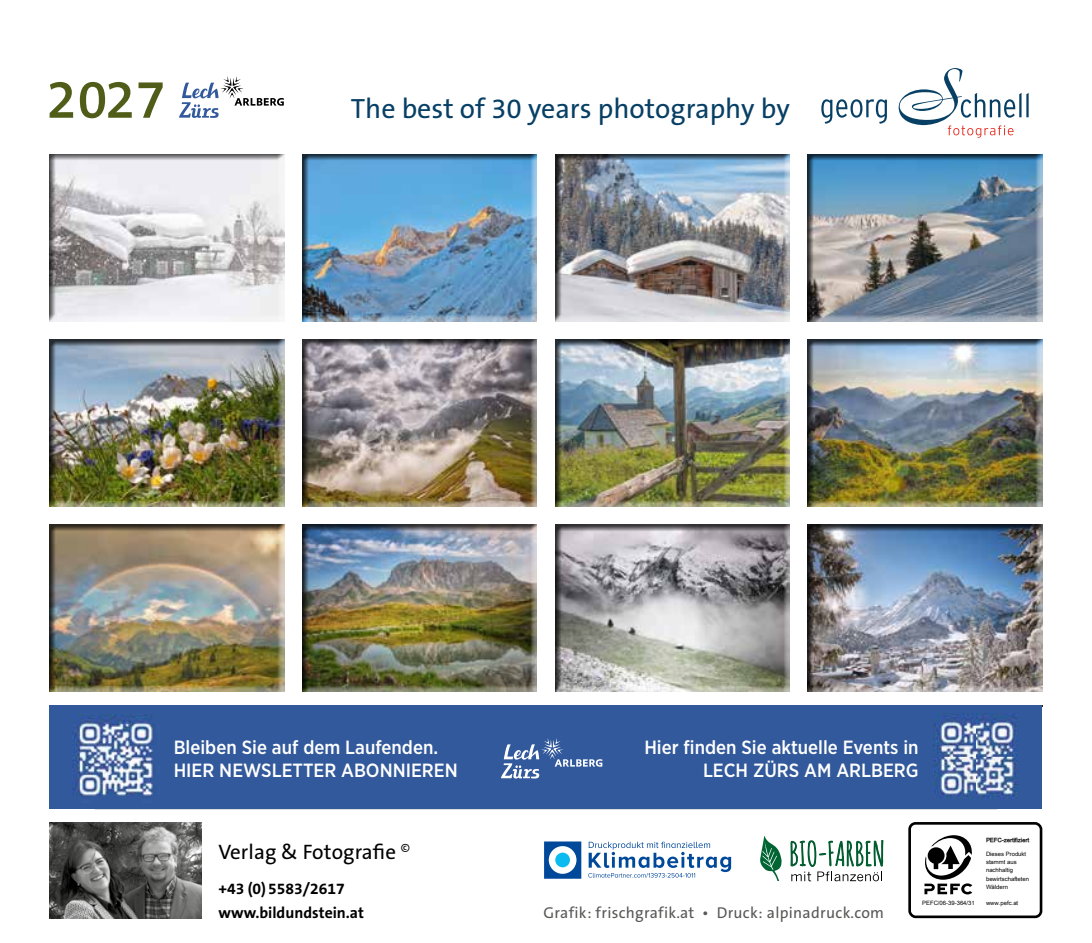
<style>
.page{position:relative;width:1092px;height:943px;background:#fff}
.page>*{position:absolute;margin:0;border:0;box-sizing:border-box;transform-origin:0 0}
.t1{font:600 54.25px "The Sans B W6";color:#505d18}
.t2{font:28px "The Sans B W5 Plain";color:#073f65}
.t3{font:21px "The Sans B W5 Plain";letter-spacing:.005em;color:#000}
.t4{font:500 19.07px/22.9px "Gotham Narrow";color:#fff}
.t5{font:15.75px "The Sans B W5 Plain";letter-spacing:.02em;color:#575756}
.t6{font:700 15.75px/24.5px "The Sans B W7";color:#000}
.t7{font:5.95px/8.2px "Arial Unicode MS";color:#000}
.t8{font:5.95px "Cairo Font 1 0";color:#000}
</style>
<div class="page">
<div style="left:300px;top:152px;width:238px;height:170px;background:#000;opacity:.75"></div>
<div style="left:553px;top:152px;width:238px;height:170px;background:#000;opacity:.75"></div>
<div style="left:806px;top:152px;width:238px;height:170px;background:#000;opacity:.75"></div>
<div style="left:48px;top:152px;width:238px;height:170px;background:#000;opacity:.75"></div>
<div style="left:553px;top:337px;width:238px;height:170px;background:#000;opacity:.75"></div>
<div style="left:806px;top:337px;width:238px;height:170px;background:#000;opacity:.75"></div>
<div style="left:48px;top:337px;width:238px;height:170px;background:#000;opacity:.75"></div>
<div style="left:300px;top:337px;width:238px;height:170px;background:#000;opacity:.75"></div>
<div style="left:48px;top:522px;width:238px;height:170px;background:#000;opacity:.75"></div>
<div style="left:300px;top:522px;width:238px;height:170px;background:#000;opacity:.75"></div>
<div style="left:553px;top:522px;width:238px;height:170px;background:#000;opacity:.75"></div>
<div style="left:806px;top:522px;width:238px;height:170px;background:#000;opacity:.75"></div>
<img style="left:50px;top:822px;width:151px;height:96px">
<svg style="left:821px;top:68px;width:207px;height:70px"></svg>
<svg style="left:544px;top:841px;width:37px;height:37px"></svg>
<div style="left:555px;top:852px;width:15px;height:15px;background:#0bbbef;border-radius:50%"></div>
<svg style="left:588px;top:841px;width:143px;height:36px"></svg>
<div style="left:908px;top:822px;width:134px;height:96px;border:3px solid #000;border-radius:6px"></div>
<svg style="left:924px;top:835px;width:48px;height:59px"></svg>
<svg style="left:760px;top:836px;width:21px;height:45px"></svg>
<svg style="left:790px;top:840px;width:93px;height:41px"></svg>
<div style="left:50px;top:705px;width:992px;height:104px;background:#32599b"></div>
<img style="left:72px;top:714px;width:82px;height:83px">
<svg style="left:501px;top:738px;width:101px;height:41px"></svg>
<img style="left:933px;top:713px;width:84px;height:85px">
<svg style="left:179px;top:76px;width:105px;height:42px"></svg>
<h1 class="t1" style="left:47px;top:65px;width:120px">2027</h1>
<h2 class="t2" style="left:351px;top:90px;width:440px">The best of 30 years photography by</h2>
<p class="t4" style="left:174px;top:735px;width:285px">Bleiben Sie auf dem Laufenden.<br>HIER NEWSLETTER ABONNIEREN</p>
<p class="t4" style="left:644px;top:735px;width:276px;text-align:right">Hier finden Sie aktuelle Events in<br>LECH ZÜRS AM ARLBERG</p>
<p class="t3" style="left:218px;top:838px;width:193px">Verlag &amp; Fotografie <sup>©</sup></p>
<p class="t6" style="left:218px;top:876px;width:147px">+43 (0)5583/2617 www.bildundstein.at</p>
<p class="t5" style="left:543px;top:902px;width:342px">Grafik: frischgrafik.at • Druck: alpinadruck.com</p>
<p class="t7" style="left:922px;top:898px;width:54px">PEFC/06-39-364/31</p>
<p class="t8" style="left:985px;top:836px;width:45px">PEFC-zertifiziert</p>
<p class="t7" style="left:985px;top:849px;width:45px">Dieses Produkt stammt aus nachhaltig bewirtschafteten<br>Wäldern</p>
<p class="t7" style="left:985px;top:898px;width:34px">www.pefc.at</p>
</div>
